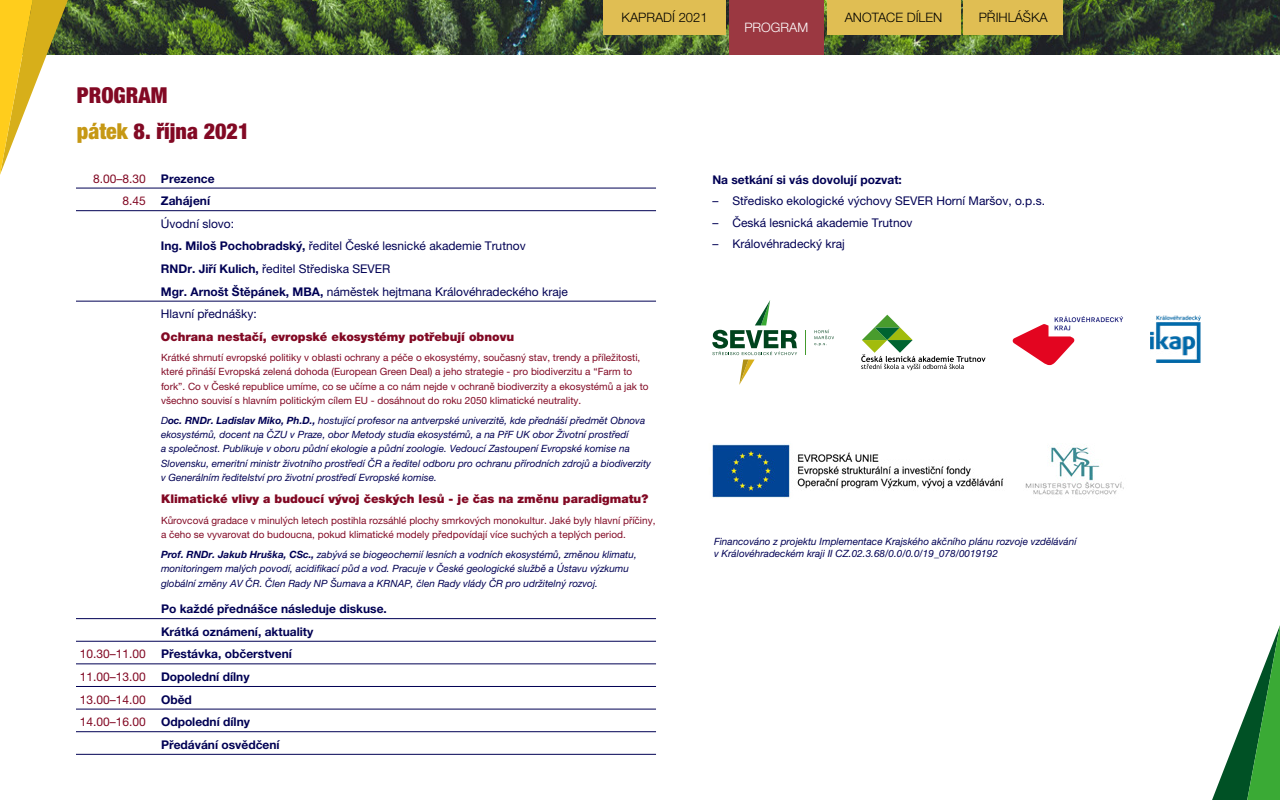
<style>
.page{position:relative;width:1280px;height:800px;background:#fff}
.page>*{position:absolute;margin:0;border:0;box-sizing:border-box;transform-origin:0 0}
.t1{font:900 condensed 22px "Helvetica Neue LT Pro";color:#820924}
.t2{font:300 13px "Helvetica Neue LT Pro";color:#000}
.t3{font:300 13px "Helvetica Neue LT Pro";color:#fff}
.t4{font:12px "Helvetica Neue LT Pro";color:#000054}
.t5{font:700 12px/22.6px "Helvetica Neue LT Pro";color:#000054}
.t6{font:900 12px "Helvetica Neue LT Pro";color:#820924}
.t7{font:12px "Helvetica Neue LT Pro";color:#820924}
.t8{font:italic 10px/14.2px "Helvetica Neue LT Pro";color:#000054}
.t9{font:10px/14.2px "Helvetica Neue LT Pro";color:#820924}
.s1{color:#c69814}
.s2{font-weight:700;color:#000054}
.s3{font-weight:400;color:#820924}
.s4{font-weight:700}
</style>
<div class="page">
<img style="left:68px;top:0;width:1212px;height:55px">
<div style="left:729px;top:0;width:95px;height:55px;background:#9b3841"></div>
<div style="left:603px;top:0;width:123px;height:35px;background:#e0be53"></div>
<div style="left:963px;top:0;width:100px;height:35px;background:#e0be53"></div>
<div style="left:827px;top:0;width:133px;height:35px;background:#e0be53"></div>
<hr style="left:76px;top:188px;width:580px;height:1px;background:#000054">
<hr style="left:76px;top:210px;width:580px;height:1px;background:#000054">
<hr style="left:76px;top:301px;width:580px;height:1px;background:#000054">
<hr style="left:76px;top:618px;width:580px;height:1px;background:#000054">
<hr style="left:76px;top:641px;width:580px;height:1px;background:#000054">
<hr style="left:76px;top:663px;width:580px;height:1px;background:#000054">
<hr style="left:76px;top:686px;width:580px;height:1px;background:#000054">
<hr style="left:76px;top:709px;width:580px;height:1px;background:#000054">
<hr style="left:76px;top:731px;width:580px;height:1px;background:#000054">
<hr style="left:76px;top:754px;width:580px;height:1px;background:#000054">
<svg style="left:712px;top:300px;width:85px;height:85px"></svg>
<svg style="left:805px;top:330px;width:1px;height:25px"></svg>
<svg style="left:814px;top:329px;width:20px;height:17px"></svg>
<svg style="left:1013px;top:316px;width:110px;height:50px"></svg>
<svg style="left:861px;top:315px;width:125px;height:55px"></svg>
<img style="left:1150px;top:315px;width:50px;height:48px">
<img style="left:711px;top:443px;width:413px;height:55px">
<svg style="left:1212px;top:625px;width:68px;height:175px"></svg>
<svg style="left:0;top:0;width:68px;height:175px"></svg>
<h1 class="t1" style="left:77px;top:81px;width:92px">PROGRAM</h1>
<h1 class="t1" style="left:77px;top:117px;width:174px"><span class="s1">pátek</span> 8. října 2021</h1>
<h2 class="t2" style="left:622px;top:10px;width:87px">KAPRADÍ 2021</h2>
<h2 class="t2" style="left:845px;top:10px;width:99px">ANOTACE DÍLEN</h2>
<h2 class="t2" style="left:979px;top:10px;width:70px">PŘIHLÁŠKA</h2>
<h2 class="t3" style="left:744px;top:20px;width:65px">PROGRAM</h2>
<p class="t7" style="left:93px;top:171px;width:123px">8.00–8.30 <span class="s2">Prezence</span></p>
<p class="t5" style="left:123px;top:189px;width:89px"><span class="s3">8.45</span> Zahájení</p>
<p class="t4" style="left:161px;top:216px;width:75px">Úvodní slovo:</p>
<p class="t4" style="left:161px;top:239px;width:366px"><span class="s4">Ing. Miloš Pochobradský,</span> ředitel České lesnické akademie Trutnov</p>
<p class="t4" style="left:161px;top:262px;width:231px"><span class="s4">RNDr. Jiří Kulich,</span> ředitel Střediska SEVER</p>
<p class="t4" style="left:161px;top:284px;width:408px"><span class="s4">Mgr. Arnošt Štěpánek, MBA,</span> náměstek hejtmana Královéhradeckého kraje</p>
<p class="t4" style="left:161px;top:307px;width:97px">Hlavní přednášky:</p>
<p class="t6" style="left:161px;top:329px;width:355px">Ochrana nestačí, evropské ekosystémy potřebují obnovu</p>
<p class="t9" style="left:161px;top:350px;width:489px">Krátké shrnutí evropské politiky v oblasti ochrany a péče o ekosystémy, současný stav, trendy a příležitosti, které přináší Evropská zelená dohoda (European Green Deal) a jeho strategie - pro biodiverzitu a “Farm to fork”. Co v České republice umíme, co se učíme a co nám nejde v ochraně biodiverzity a ekosystémů a jak to všechno souvisí s hlavním politickým cílem EU - dosáhnout do roku 2050 klimatické neutrality.</p>
<p class="t8" style="left:161px;top:413px;width:492px">D<span class="s4">oc. RNDr. Ladislav Miko, Ph.D.,</span> hostující profesor na antverpské univerzitě, kde přednáší předmět Obnova ekosystémů, docent na ČZU v Praze, obor Metody studia ekosystémů, a na PřF UK obor Životní prostředí<br>a společnost. Publikuje v oboru půdní ekologie a půdní zoologie. Vedoucí Zastoupení Evropské komise na Slovensku, emeritní ministr životního prostředí ČR a ředitel odboru pro ochranu přírodních zdrojů a biodiverzity v Generálním ředitelství pro životní prostředí Evropské komise.</p>
<p class="t6" style="left:161px;top:492px;width:489px">Klimatické vlivy a budoucí vývoj českých lesů - je čas na změnu paradigmatu?</p>
<p class="t9" style="left:161px;top:513px;width:496px">Kůrovcová gradace v minulých letech postihla rozsáhlé plochy smrkových monokultur. Jaké byly hlavní příčiny, a čeho se vyvarovat do budoucna, pokud klimatické modely předpovídají více suchých a teplých period.</p>
<p class="t8" style="left:161px;top:547px;width:477px"><span class="s4">Prof. RNDr. Jakub Hruška, CSc.,</span> zabývá se biogeochemií lesních a vodních ekosystémů, změnou klimatu, monitoringem malých povodí, acidifikací půd a vod. Pracuje v České geologické službě a Ústavu výzkumu globální změny AV ČR. Člen Rady NP Šumava a KRNAP, člen Rady vlády ČR pro udržitelný rozvoj.</p>
<p class="t5" style="left:161px;top:597px;width:227px">Po každé přednášce následuje diskuse.<br>Krátká oznámení, aktuality</p>
<p class="t7" style="left:80px;top:647px;width:68px">10.30–11.00</p>
<p class="t5" style="left:161px;top:643px;width:132px">Přestávka, občerstvení</p>
<p class="t7" style="left:80px;top:670px;width:68px">11.00–13.00</p>
<p class="t5" style="left:161px;top:665px;width:90px">Dopolední dílny</p>
<p class="t7" style="left:80px;top:692px;width:68px">13.00–14.00</p>
<p class="t5" style="left:161px;top:688px;width:32px">Oběd</p>
<p class="t7" style="left:80px;top:715px;width:68px">14.00–16.00</p>
<p class="t5" style="left:161px;top:710px;width:120px">Odpolední dílny<br>Předávání osvědčení</p>
<p class="t5" style="left:712px;top:168px;width:191px">Na setkání si vás dovolují pozvat:</p>
<p class="t4" style="left:712px;top:194px;width:334px">– Středisko ekologické výchovy SEVER Horní Maršov, o.p.s.</p>
<p class="t4" style="left:712px;top:215px;width:202px">– Česká lesnická akademie Trutnov</p>
<p class="t4" style="left:712px;top:237px;width:134px">– Královéhradecký kraj</p>
<p class="t8" style="left:714px;top:535px;width:364px;line-height:12px">Financováno z projektu Implementace Krajského akčního plánu rozvoje vzdělávání v Královéhradeckém kraji II CZ.02.3.68/0.0/0.0/19_078/0019192</p>
</div>
